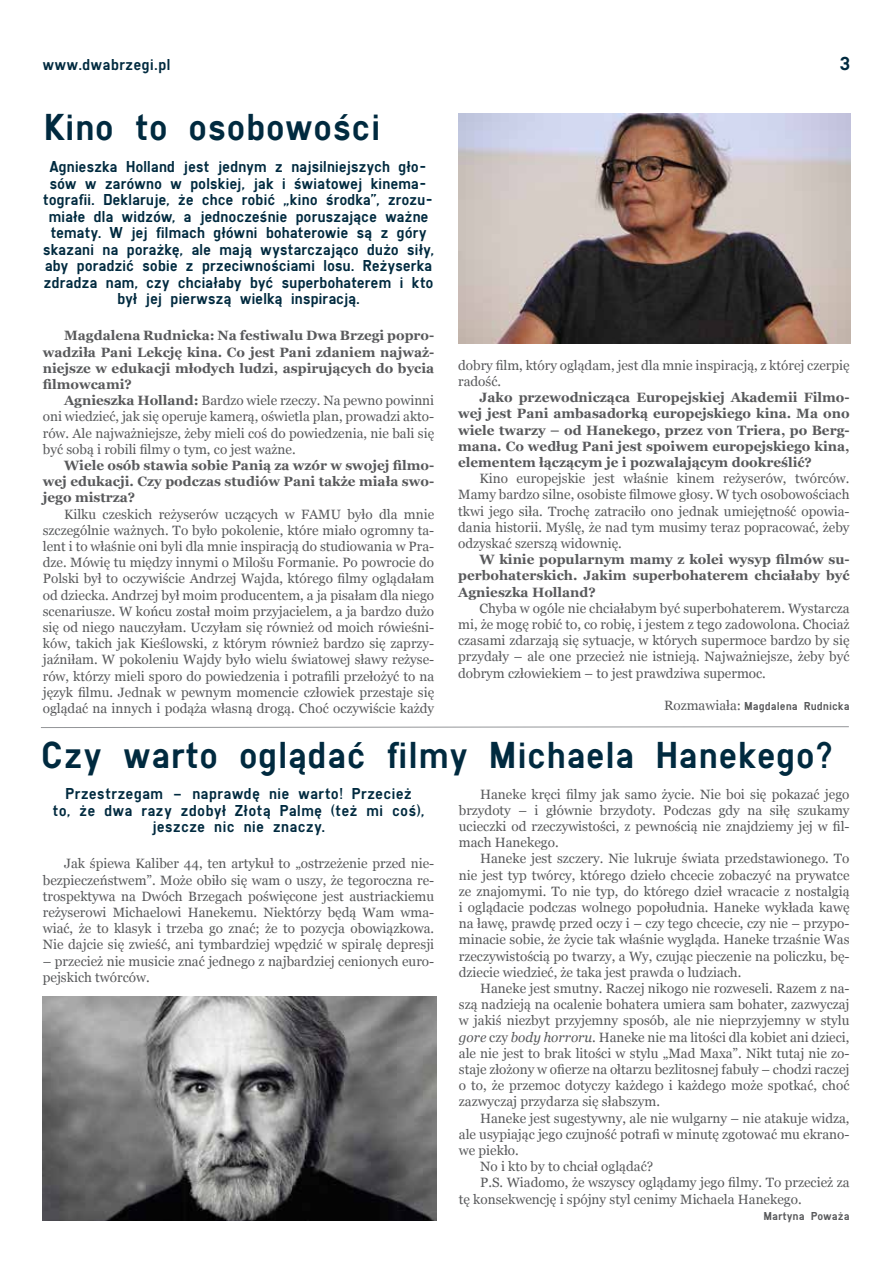
<style>
.page{position:relative;width:893px;height:1263px;background:#fff}
.page>*{position:absolute;margin:0;border:0;box-sizing:border-box;transform-origin:0 0}
.t1{font:39.15px "SNV D Regular";color:#002a3f}
.t2{font:19.5px "SNV D Regular";color:#002a3f}
.t3{font:16.5px/16.5px "SNV D Regular";letter-spacing:-.02em;color:#002a3f;text-align:center}
.t4{font:16.5px/16.5px "SNV D Regular";color:#002a3f;text-align:center}
.t5{font:13.5px/16.2px "Georgia";color:#58595b;text-align:justify}
.t6{font:700 13.5px/16.2px "Georgia";color:#58595b;text-align:justify}
.t7{font:12px "SNV D Regular";letter-spacing:-.005em;color:#58595b}
.s1{font-weight:700}
.s2{font-family:"Georgia";font-size:13.5px}
.s3{font-style:italic}
</style>
<div class="page">
<img style="left:459px;top:114px;width:391px;height:229px">
<svg style="left:41px;top:726px;width:808px;height:2px;background:#c8c9ca"></svg>
<img style="left:43px;top:997px;width:393px;height:223px">
<p class="t4" style="left:43px;top:56px;width:130px">www.dwabrzegi.pl</p>
<h2 class="t2" style="left:839px;top:53px;width:13px">3</h2>
<h1 class="t1" style="left:44px;top:104px;width:339px">Kino to osobowości</h1>
<p class="t3" style="left:43px;top:159px;width:393px">Agnieszka Holland jest jednym z najsilniejszych gło&shy;sów w zarówno w polskiej, jak i światowej kinema&shy;tografii. Deklaruje, że chce robić „kino środka”, zrozu&shy;miałe dla widzów, a jednocześnie poruszające ważne tematy. W jej filmach główni bohaterowie są z góry skazani na porażkę, ale mają wystarczająco dużo siły, aby poradzić sobie z przeciwnościami losu. Reżyserka zdradza nam, czy chciałaby być superbohaterem i kto był jej pierwszą wielką inspiracją.</p>
<p class="t6" style="left:43px;top:328px;width:393px;text-indent:21px">Magdalena Rudnicka: Na festiwalu Dwa Brzegi popro&shy;wadziła Pani Lekcję kina. Co jest Pani zdaniem najważ&shy;niejsze w edukacji młodych ludzi, aspirujących do bycia filmowcami?</p>
<p class="t5" style="left:43px;top:393px;width:393px;text-indent:21px"><span class="s1">Agnieszka Holland:</span> Bardzo wiele rzeczy. Na pewno powinni oni wiedzieć, jak się operuje kamerą, oświetla plan, prowadzi akto&shy;rów. Ale najważniejsze, żeby mieli coś do powiedzenia, nie bali się być sobą i robili filmy o tym, co jest ważne.</p>
<p class="t6" style="left:43px;top:457px;width:393px;text-indent:21px">Wiele osób stawia sobie Panią za wzór w swojej filmo&shy;wej edukacji. Czy podczas studiów Pani także miała swo&shy;jego mistrza?</p>
<p class="t5" style="left:43px;top:506px;width:393px;text-indent:21px">Kilku czeskich reżyserów uczących w FAMU było dla mnie szczególnie ważnych. To było pokolenie, które miało ogromny ta&shy;lent i to właśnie oni byli dla mnie inspiracją do studiowania w Pra&shy;dze. Mówię tu między innymi o Milošu Formanie. Po powrocie do Polski był to oczywiście Andrzej Wajda, którego filmy oglądałam od dziecka. Andrzej był moim producentem, a ja pisałam dla niego scenariusze. W końcu został moim przyjacielem, a ja bardzo dużo się od niego nauczyłam. Uczyłam się również od moich rówieśni&shy;ków, takich jak Kieślowski, z którym również bardzo się zaprzy&shy;jaźniłam. W pokoleniu Wajdy było wielu światowej sławy reżyse&shy;rów, którzy mieli sporo do powiedzenia i potrafili przełożyć to na język filmu. Jednak w pewnym momencie człowiek przestaje się oglądać na innych i podąża własną drogą. Choć oczywiście każdy</p>
<p class="t5" style="left:458px;top:357px;width:393px">dobry film, który oglądam, jest dla mnie inspiracją, z której czerpię radość.</p>
<p class="t6" style="left:458px;top:389px;width:393px;text-indent:21px">Jako przewodnicząca Europejskiej Akademii Filmo&shy;wej jest Pani ambasadorką europejskiego kina. Ma ono wiele twarzy – od Hanekego, przez von Triera, po Berg&shy;mana. Co według Pani jest spoiwem europejskiego kina, elementem łączącym je i pozwalającym dookreślić?</p>
<p class="t5" style="left:458px;top:471px;width:393px;text-indent:21px">Kino europejskie jest właśnie kinem reżyserów, twórców.<br>Mamy bardzo silne, osobiste filmowe głosy. W tych osobowościach tkwi jego siła. Trochę zatraciło ono jednak umiejętność opowia&shy;dania historii. Myślę, że nad tym musimy teraz popracować, żeby odzyskać szerszą widownię.</p>
<p class="t6" style="left:458px;top:551px;width:393px;text-indent:21px">W kinie popularnym mamy z kolei wysyp filmów su&shy;perbohaterskich. Jakim superbohaterem chciałaby być Agnieszka Holland?</p>
<p class="t5" style="left:458px;top:600px;width:393px;text-indent:21px">Chyba w ogóle nie chciałabym być superbohaterem. Wystarcza mi, że mogę robić to, co robię, i jestem z tego zadowolona. Chociaż czasami zdarzają się sytuacje, w których supermoce bardzo by się przydały – ale one przecież nie istnieją. Najważniejsze, żeby być dobrym człowiekiem – to jest prawdziwa supermoc.</p>
<p class="t7" style="left:664px;top:699px;width:187px"><span class="s2">Rozmawiała:</span> Magdalena Rudnicka</p>
<h1 class="t1" style="left:41px;top:732px;width:792px">Czy warto oglądać filmy Michaela Hanekego?</h1>
<p class="t4" style="left:53px;top:786px;width:373px">Przestrzegam – naprawdę nie warto! Przecież<br>to, że dwa razy zdobył Złotą Palmę (też mi coś), jeszcze nic nie znaczy.</p>
<p class="t5" style="left:43px;top:856px;width:393px;text-indent:21px">Jak śpiewa Kaliber 44, ten artykuł to „ostrzeżenie przed nie&shy;bezpieczeństwem”. Może obiło się wam o uszy, że tegoroczna re&shy;trospektywa na Dwóch Brzegach poświęcone jest austriackiemu reżyserowi Michaelowi Hanekemu. Niektórzy będą Wam wma&shy;wiać, że to klasyk i trzeba go znać; że to pozycja obowiązkowa.<br>Nie dajcie się zwieść, ani tymbardziej wpędzić w spiralę depresji</p>
<p class="t5" style="left:43px;top:953px;width:393px">– przecież nie musicie znać jednego z najbardziej cenionych euro&shy;pejskich twórców.</p>
<p class="t5" style="left:459px;top:786px;width:392px;text-indent:21px">Haneke kręci filmy jak samo życie. Nie boi się pokazać jego brzydoty – i głównie brzydoty. Podczas gdy na siłę szukamy ucieczki od rzeczywistości, z pewnością nie znajdziemy jej w fil&shy;mach Hanekego.</p>
<p class="t5" style="left:459px;top:851px;width:392px;text-indent:21px">Haneke jest szczery. Nie lukruje świata przedstawionego. To nie jest typ twórcy, którego dzieło chcecie zobaczyć na prywatce ze znajomymi. To nie typ, do którego dzieł wracacie z nostalgią i oglądacie podczas wolnego popołudnia. Haneke wykłada kawę na ławę, prawdę przed oczy i – czy tego chcecie, czy nie – przypo&shy;minacie sobie, że życie tak właśnie wygląda. Haneke trzaśnie Was rzeczywistością po twarzy, a Wy, czując pieczenie na policzku, bę&shy;dziecie wiedzieć, że taka jest prawda o ludziach.</p>
<p class="t5" style="left:459px;top:980px;width:392px;text-indent:21px">Haneke jest smutny. Raczej nikogo nie rozweseli. Razem z na&shy;szą nadzieją na ocalenie bohatera umiera sam bohater, zazwyczaj w jakiś niezbyt przyjemny sposób, ale nie nieprzyjemny w stylu <span class="s3">gore</span> czy <span class="s3">body horroru</span>. Haneke nie ma litości dla kobiet ani dzieci, ale nie jest to brak litości w stylu „Mad Maxa”. Nikt tutaj nie zo&shy;staje złożony w ofierze na ołtarzu bezlitosnej fabuły – chodzi raczej o to, że przemoc dotyczy każdego i każdego może spotkać, choć zazwyczaj przydarza się słabszym.</p>
<p class="t5" style="left:480px;top:1110px;width:371px">Haneke jest sugestywny, ale nie wulgarny – nie atakuje widza,</p>
<p class="t5" style="left:459px;top:1126px;width:392px">ale usypiając jego czujność potrafi w minutę zgotować mu ekrano-</p>
<p class="t5" style="left:459px;top:1142px;width:61px">we piekło.</p>
<p class="t5" style="left:480px;top:1159px;width:175px">No i kto by to chciał oglądać?</p>
<p class="t5" style="left:480px;top:1175px;width:371px">P.S. Wiadomo, że wszyscy oglądamy jego filmy. To przecież za</p>
<p class="t5" style="left:459px;top:1191px;width:344px">tę konsekwencję i spójny styl cenimy Michaela Hanekego.</p>
<p class="t7" style="left:763px;top:1209px;width:88px">Martyna Poważa</p>
</div>
